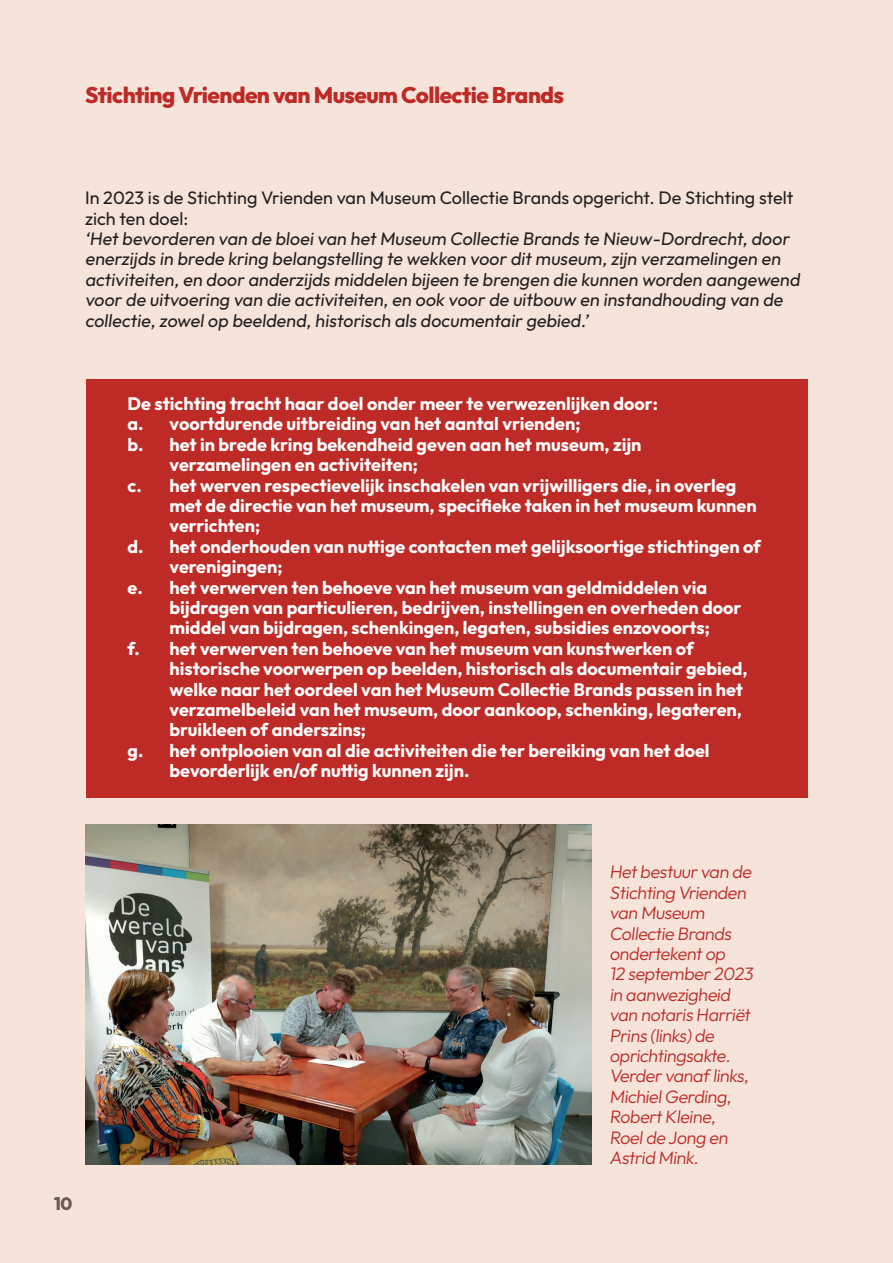
<style>
.page{position:relative;width:893px;height:1263px;background:#f6e4db}
.page>*{position:absolute;margin:0;border:0;box-sizing:border-box;transform-origin:0 0}
.t1{font:800 22.5px "Outfit";letter-spacing:-.025em;color:#be2a25}
.t2{font:700 18px "Outfit";color:#fff}
.t3{font:18px/20.4px "Outfit";color:#231f20}
.t4{font:300 18px/20.4px "Outfit";color:#be2a25}
.t5{font:800 17.7px "Outfit";color:#6b5952}
</style>
<div class="page">
<div style="left:86px;top:379px;width:721px;height:418px;background:#be2a25"></div>
<img style="left:85px;top:825px;width:506px;height:339px">
<p class="t1" style="left:85px;top:83px;width:481px">Stichting Vrienden van Museum Collectie Brands</p>
<p class="t3" style="left:85px;top:188px;width:719px">In 2023 is de Stichting Vrienden van Museum Collectie Brands opgericht. De Stichting stelt zich ten doel:<br>‘Het bevorderen van de bloei van het Museum Collectie Brands te Nieuw-Dordrecht, door enerzijds in brede kring belangstelling te wekken voor dit museum, zijn verzamelingen en activiteiten, en door anderzijds middelen bijeen te brengen die kunnen worden aangewend voor de uitvoering van die activiteiten, en ook voor de uitbouw en instandhouding van de collectie, zowel op beeldend, historisch als documentair gebied.’</p>
<p class="t2" style="left:128px;top:393px;width:532px">De stichting tracht haar doel onder meer te verwezenlijken door:</p>
<p class="t2" style="left:128px;top:414px;width:454px">a. voortdurende uitbreiding van het aantal vrienden;</p>
<p class="t2" style="left:128px;top:434px;width:515px">b. het in brede kring bekendheid geven aan het museum, zijn</p>
<p class="t2" style="left:170px;top:455px;width:250px">verzamelingen en activiteiten;</p>
<p class="t2" style="left:128px;top:475px;width:610px">c. het werven respectievelijk inschakelen van vrijwilligers die, in overleg</p>
<p class="t2" style="left:170px;top:495px;width:589px">met de directie van het museum, specifieke taken in het museum kunnen</p>
<p class="t2" style="left:170px;top:516px;width:92px">verrichten;</p>
<p class="t2" style="left:128px;top:536px;width:635px">d. het onderhouden van nuttige contacten met gelijksoortige stichtingen of</p>
<p class="t2" style="left:170px;top:557px;width:114px">verenigingen;</p>
<p class="t2" style="left:128px;top:577px;width:581px">e. het verwerven ten behoeve van het museum van geldmiddelen via</p>
<p class="t2" style="left:170px;top:597px;width:574px">bijdragen van particulieren, bedrijven, instellingen en overheden door</p>
<p class="t2" style="left:170px;top:618px;width:542px">middel van bijdragen, schenkingen, legaten, subsidies enzovoorts;</p>
<p class="t2" style="left:128px;top:638px;width:568px">f. het verwerven ten behoeve van het museum van kunstwerken of</p>
<p class="t2" style="left:170px;top:659px;width:579px">historische voorwerpen op beelden, historisch als documentair gebied,</p>
<p class="t2" style="left:170px;top:679px;width:575px">welke naar het oordeel van het Museum Collectie Brands passen in het</p>
<p class="t2" style="left:170px;top:699px;width:574px">verzamelbeleid van het museum, door aankoop, schenking, legateren,</p>
<p class="t2" style="left:170px;top:720px;width:198px">bruikleen of anderszins;</p>
<p class="t2" style="left:128px;top:740px;width:584px">g. het ontplooien van al die activiteiten die ter bereiking van het doel</p>
<p class="t2" style="left:170px;top:761px;width:301px">bevorderlijk en/of nuttig kunnen zijn.</p>
<p class="t5" style="left:54px;top:1193px;width:20px">10</p>
<p class="t4" style="left:609px;top:862px;width:147px">Het bestuur van de<br>Stichting Vrienden van Museum<br>Collectie Brands ondertekent op<br>12 september 2023 in aanwezigheid van notaris Harriët<br>Prins (links)de oprichtingsakte.<br>Verder vanaf links,<br>MichielGerding,<br>Robert Kleine,<br>Roelde Jong en<br>Astrid Mink.</p>
</div>
